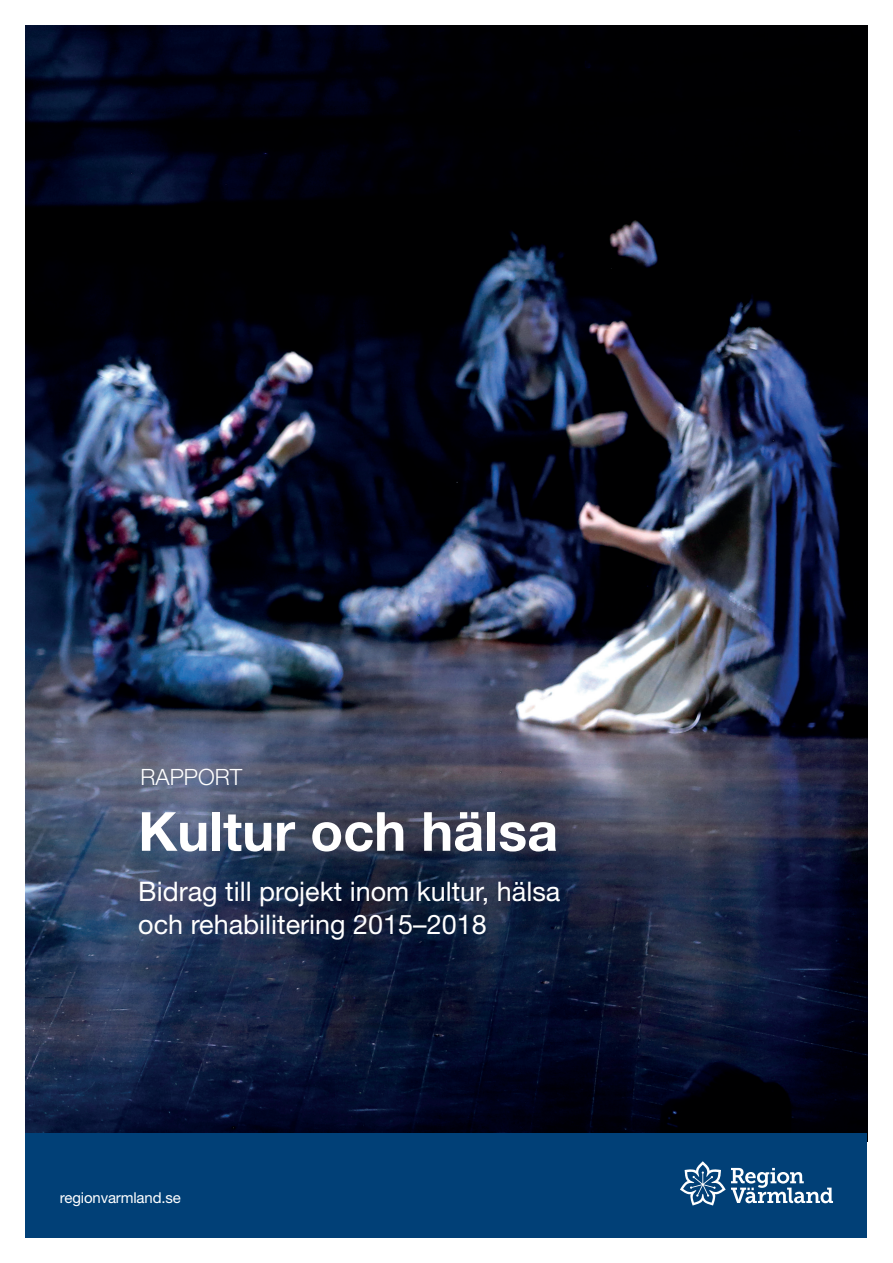
<style>
.page{position:relative;width:893px;height:1263px;background:#fff}
.page>*{position:absolute;margin:0;border:0;box-sizing:border-box;transform-origin:0 0}
.t1{font:700 54px "Helvetica Neue LT Pro";color:#fff}
.t2{font:27px/33px "Helvetica Neue LT Pro";color:#fff}
.t3{font:300 22.5px "Helvetica Neue LT Pro";color:#fff}
.t4{font:15px "Helvetica Neue LT Pro";letter-spacing:-.01em;color:#fff}
</style>
<div class="page">
<img style="left:26px;top:26px;width:841px;height:1107px">
<div style="left:26px;top:1133px;width:841px;height:104px;background:#014077"></div>
<svg style="left:680px;top:1161px;width:153px;height:44px"></svg>
<p class="t3" style="left:141px;top:763px;width:103px">RAPPORT</p>
<h1 class="t1" style="left:138px;top:798px;width:421px">Kultur och hälsa</h1>
<p class="t2" style="left:138px;top:874px;width:424px">Bidrag till projekt inom kultur, hälsa och rehabilitering 2015–2018</p>
<p class="t4" style="left:60px;top:1188px;width:122px">regionvarmland.se</p>
</div>
